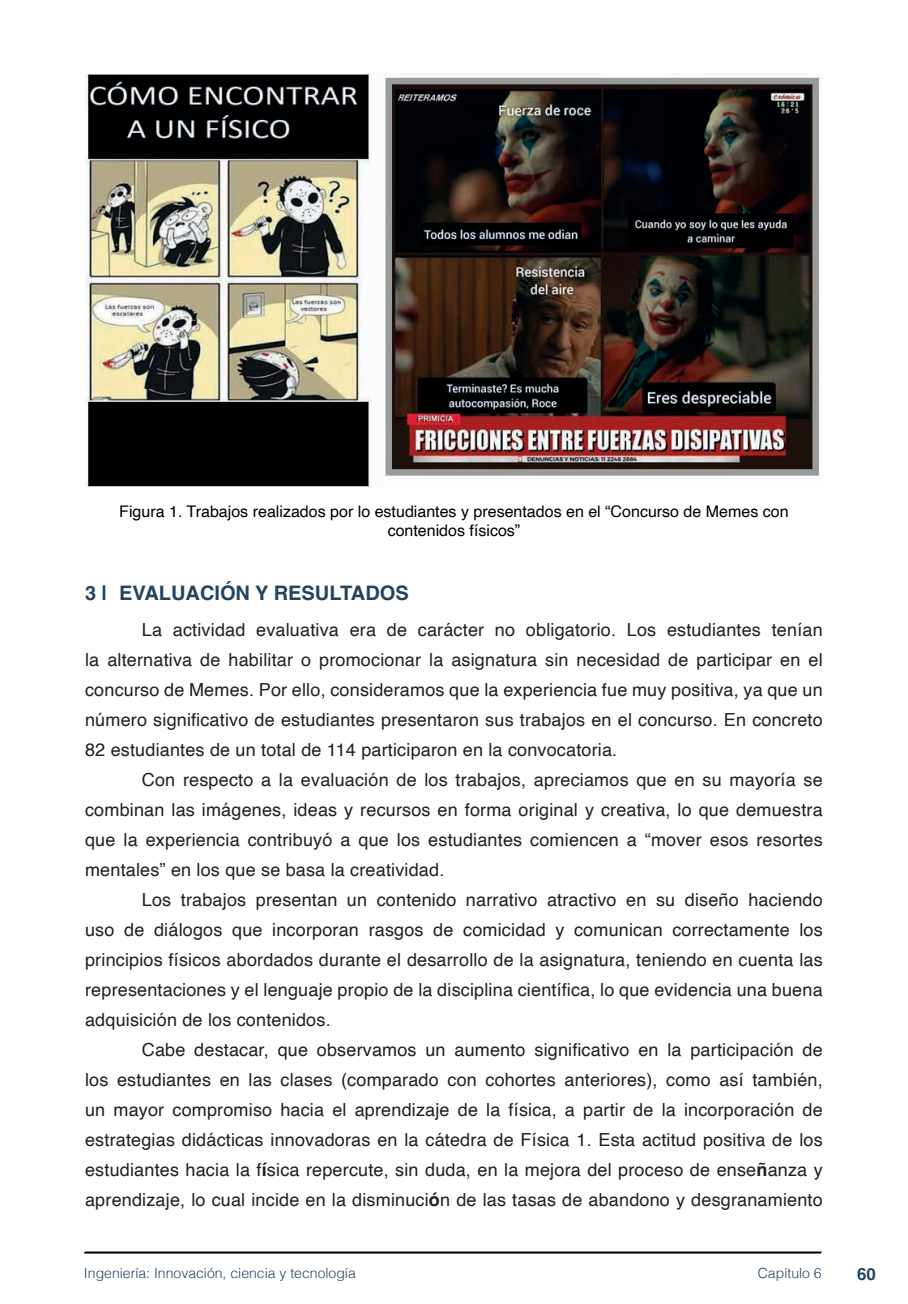
<style>
.page{position:relative;width:908px;height:1304px;background:#fff}
.page>*{position:absolute;margin:0;border:0;box-sizing:border-box;transform-origin:0 0}
.t1{font:700 20px "Helvetica";color:#23445f}
.t2{font:18px/30px "Helvetica";letter-spacing:.01em;color:#231f20;text-align:justify}
.t3{font:700 16.8px "Helvetica";color:#23445f}
.t4{font:16px/19.2px "Helvetica";color:#000;text-align:center}
.t5{font:300 14px "Helvetica";color:#23445f}
.s1{font-weight:700}
</style>
<div class="page">
<svg style="left:84px;top:1251px;width:737px;height:3px;background:#515151"></svg>
<img style="left:86px;top:74px;width:735px;height:412px">
<p class="t4" style="left:119px;top:502px;width:670px">Figura 1. Trabajos realizados por lo estudiantes y presentados en el “Concurso de Memes con contenidos físicos”</p>
<p class="t1" style="left:85px;top:581px;width:325px">3 | EVALUACIÓN Y RESULTADOS</p>
<p class="t2" style="left:85px;top:615px;width:738px;text-indent:57px">La actividad evaluativa era de carácter no obligatorio. Los estudiantes tenían la alternativa de habilitar o promocionar la asignatura sin necesidad de participar en el concurso de Memes. Por ello, consideramos que la experiencia fue muy positiva, ya que un número significativo de estudiantes presentaron sus trabajos en el concurso. En concreto 82 estudiantes de un total de 114 participaron en la convocatoria.</p>
<p class="t2" style="left:85px;top:765px;width:738px;text-indent:57px">Con respecto a la evaluación de los trabajos, apreciamos que en su mayoría se combinan las imágenes, ideas y recursos en forma original y creativa, lo que demuestra que la experiencia contribuyó a que los estudiantes comiencen a “mover esos resortes mentales” en los que se basa la creatividad.</p>
<p class="t2" style="left:85px;top:885px;width:738px;text-indent:57px">Los trabajos presentan un contenido narrativo atractivo en su diseño haciendo uso de diálogos que incorporan rasgos de comicidad y comunican correctamente los principios físicos abordados durante el desarrollo de la asignatura, teniendo en cuenta las representaciones y el lenguaje propio de la disciplina científica, lo que evidencia una buena adquisición de los contenidos.</p>
<p class="t2" style="left:85px;top:1035px;width:738px;text-indent:57px">Cabe destacar, que observamos un aumento significativo en la participación de los estudiantes en las clases (comparado con cohortes anteriores), como así también, un mayor compromiso hacia el aprendizaje de la física, a partir de la incorporación de estrategias didácticas innovadoras en la cátedra de Física 1. Esta actitud positiva de los estudiantes hacia la f<span class="s1">í</span>sica repercute, sin duda, en la mejora del proceso de ense<span class="s1">ñ</span>anza y aprendizaje, lo cual incide en la disminuci<span class="s1">ó</span>n de las tasas de abandono y desgranamiento</p>
<p class="t5" style="left:84px;top:1261px;width:273px">Ingeniería: Innovación, ciencia y tecnología</p>
<p class="t5" style="left:757px;top:1261px;width:65px">Capítulo 6</p>
<p class="t3" style="left:856px;top:1264px;width:20px">60</p>
</div>
